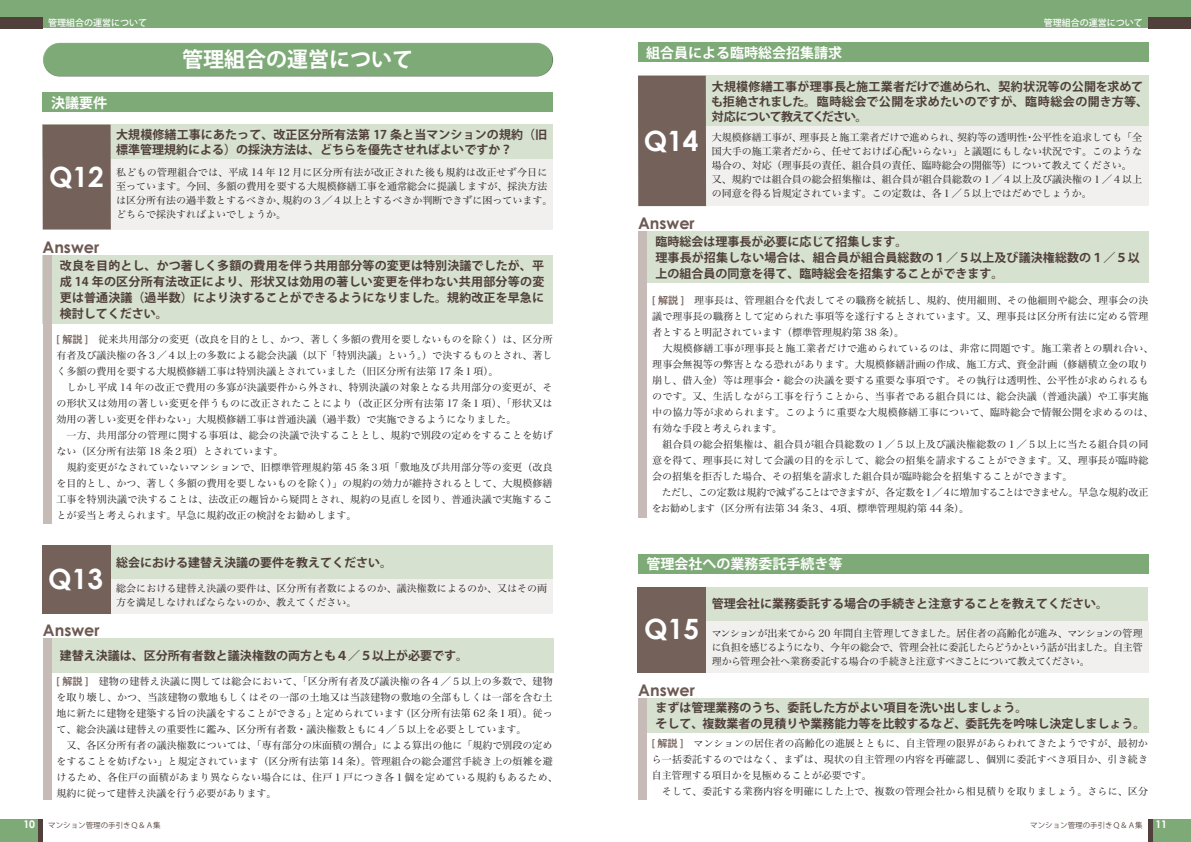
<style>
.page{position:relative;width:1191px;height:842px;background:#fff}
.page>*{position:absolute;margin:0;border:0;box-sizing:border-box;transform-origin:0 0}
._2設問見出し{font:700 28px "Century Gothic";color:#fff}
._1章タイトル{font:700 21px "Koz Go Pr 6 N";color:#fff}
.A_no{font:700 16px "Century Gothic";color:#6d5952}
._１章小見出し{font:700 14px "Koz Go Pr 6 N";color:#fff}
._3回答見出し{font:700 12px/16px "Koz Go Pr 6 N";color:#503f3a;text-align:justify}
._2設問見出し-2{font:700 12px/15px "Koz Go Pr 6 N";color:#503f3a}
._4解説{font:10px/16px "Hira Min Pro N W3";letter-spacing:.01em;color:#231f20;text-align:justify}
._2設問詳細{font:10px/14px "Hira Min Pro N W3";color:#231f20}
._4解説-2{font:10px/16px "Hira Min Pro N W3";letter-spacing:-.045em;color:#231f20}
.t1{font:500 9px "Koz Go Pr 6 N";color:#fff}
.t2{font:7.5px "Koz Go Pr 6 N";color:#503f3a}
.s1{font-family:"Koz Go Pr 6 N";font-weight:700;color:#7a6761}
.s2{font-family:"Century Gothic";font-weight:700;font-size:10.5px;color:#fff}
</style>
<div class="page">
<div style="left:0;top:0;width:595px;height:28px;background:#7eaa77"></div>
<div style="left:0;top:17px;width:43px;height:11px;background:#503f3a"></div>
<div style="left:0;top:819px;width:43px;height:23px;background:#7eaa77"></div>
<div style="left:595px;top:0;width:596px;height:28px;background:#7eaa77"></div>
<div style="left:1148px;top:17px;width:43px;height:11px;background:#503f3a"></div>
<div style="left:1148px;top:819px;width:43px;height:23px;background:#7eaa77"></div>
<div style="left:43px;top:92px;width:510px;height:20px;background:#7eaa77"></div>
<div style="left:42px;top:255px;width:511px;height:68px;background:#d6e1d0"></div>
<div style="left:43px;top:125px;width:510px;height:34px;background:#d6e1d0"></div>
<div style="left:43px;top:159px;width:510px;height:70px;background:#f1f0ee"></div>
<div style="left:43px;top:125px;width:68px;height:104px;background:#73615a"></div>
<div style="left:43px;top:255px;width:8px;height:269px;background:#c6bbb7"></div>
<div style="left:43px;top:545px;width:510px;height:34px;background:#d6e1d0"></div>
<div style="left:43px;top:579px;width:510px;height:34px;background:#f1f0ee"></div>
<div style="left:43px;top:545px;width:68px;height:68px;background:#73615a"></div>
<div style="left:43px;top:639px;width:510px;height:34px;background:#d6e1d0"></div>
<div style="left:43px;top:639px;width:8px;height:161px;background:#c6bbb7"></div>
<div style="left:638px;top:43px;width:510px;height:19px;background:#7eaa77"></div>
<div style="left:638px;top:76px;width:510px;height:51px;background:#d6e1d0"></div>
<div style="left:638px;top:127px;width:510px;height:79px;background:#f1f0ee"></div>
<div style="left:638px;top:76px;width:68px;height:130px;background:#73615a"></div>
<div style="left:638px;top:232px;width:510px;height:51px;background:#d6e1d0"></div>
<div style="left:638px;top:232px;width:9px;height:286px;background:#c6bbb7"></div>
<div style="left:638px;top:588px;width:510px;height:34px;background:#d6e1d0"></div>
<div style="left:638px;top:622px;width:510px;height:51px;background:#f1f0ee"></div>
<div style="left:638px;top:588px;width:68px;height:85px;background:#73615a"></div>
<div style="left:638px;top:698px;width:510px;height:34px;background:#d6e1d0"></div>
<div style="left:638px;top:698px;width:8px;height:102px;background:#c6bbb7"></div>
<div style="left:638px;top:554px;width:510px;height:20px;background:#7eaa77"></div>
<div style="left:38px;top:819px;width:5px;height:23px;background:#503f3a"></div>
<hr style="left:1148px;top:819px;width:4px;height:23px;background:#503f3a">
<div style="left:42px;top:41px;width:511px;height:26px;background:#fff;opacity:.75"></div>
<div style="left:42px;top:48px;width:512px;height:29px;background:#7eaa77"></div>
<p class="t1" style="left:48px;top:18px;width:100px">管理組合の運営について</p>
<p class="t1" style="left:1043px;top:18px;width:100px">管理組合の運営について</p>
<p class="_1章タイトル" style="left:182px;top:47px;width:233px">管理組合の運営について</p>
<p class="_１章小見出し" style="left:51px;top:95px;width:58px">決議要件</p>
<p class="_2設問見出し" style="left:49px;top:159px;width:56px">Q12</p>
<p class="_2設問見出し-2" style="left:116px;top:127px;width:432px">大規模修繕工事にあたって、改正区分所有法第 17 条と当マンションの規約（旧標準管理規約による）の採決方法は、どちらを優先させればよいですか？</p>
<p class="_2設問詳細" style="left:116px;top:165px;width:438px">私どもの管理組合では、平成 14 年 12 月に区分所有法が改正された後も規約は改正せず今日に至っています。今回、多額の費用を要する大規模修繕工事を通常総会に提議しますが、採決方法は区分所有法の過半数とするべきか、規約の３／４以上とするべきか判断できずに困っています。どちらで採決すればよいでしょうか。</p>
<p class="A_no" style="left:43px;top:237px;width:58px">Answer</p>
<p class="_3回答見出し" style="left:60px;top:258px;width:486px">改良を目的とし、かつ著しく多額の費用を伴う共用部分等の変更は特別決議でしたが、平成 14 年の区分所有法改正により、形状又は効用の著しい変更を伴わない共用部分等の変更は普通決議（過半数）により決することができるようになりました。規約改正を早急に検討してください。</p>
<p class="_4解説" style="left:56px;top:330px;width:498px"><span class="s1">[ 解説 ]</span>　従来共用部分の変更（改良を目的とし、かつ、著しく多額の費用を要しないものを除く）は、区分所有者及び議決権の各３／４以上の多数による総会決議（以下「特別決議」という。）で決するものとされ、著しく多額の費用を要する大規模修繕工事は特別決議とされていました（旧区分所有法第 17 条１項）。</p>
<p class="_4解説" style="left:56px;top:378px;width:497px">　しかし平成 14 年の改正で費用の多寡が決議要件から外され、特別決議の対象となる共用部分の変更が、その形状又は効用の著しい変更を伴うものに改正されたことにより（改正区分所有法第 17 条１項）、「形状又は効用の著しい変更を伴わない」大規模修繕工事は普通決議（過半数）で実施できるようになりました。</p>
<p class="_4解説" style="left:56px;top:426px;width:498px">　一方、共用部分の管理に関する事項は、総会の決議で決することとし、規約で別段の定めをすることを妨げない（区分所有法第 18 条２項）とされています。</p>
<p class="_4解説" style="left:56px;top:458px;width:498px">　規約変更がなされていないマンションで、旧標準管理規約第 45 条３項「敷地及び共用部分等の変更（改良を目的とし、かつ、著しく多額の費用を要しないものを除く）」の規約の効力が維持されるとして、大規模修繕工事を特別決議で決することは、法改正の趣旨から疑問とされ、規約の見直しを図り、普通決議で実施することが妥当と考えられます。早急に規約改正の検討をお勧めします。</p>
<p class="_2設問見出し" style="left:48px;top:561px;width:56px">Q13</p>
<p class="_2設問見出し-2" style="left:116px;top:555px;width:277px">総会における建替え決議の要件を教えてください。</p>
<p class="_2設問詳細" style="left:116px;top:580px;width:432px">総会における建替え決議の要件は、区分所有者数によるのか、議決権数によるのか、又はその両方を満足しなければならないのか、教えてください。</p>
<p class="A_no" style="left:43px;top:620px;width:58px">Answer</p>
<p class="_3回答見出し" style="left:60px;top:648px;width:409px">建替え決議は、区分所有者数と議決権数の両方とも４／５以上が必要です。</p>
<p class="_4解説" style="left:56px;top:672px;width:498px"><span class="s1">[ 解説 ]</span>　建物の建替え決議に関しては総会において、「区分所有者及び議決権の各４／５以上の多数で、建物を取り壊し、かつ、当該建物の敷地もしくはその一部の土地又は当該建物の敷地の全部もしくは一部を含む土地に新たに建物を建築する旨の決議をすることができる」と定められています（区分所有法第 62 条１項）。従って、総会決議は建替えの重要性に鑑み、区分所有者数・議決権数ともに４／５以上を必要としています。</p>
<p class="_4解説" style="left:56px;top:736px;width:503px;text-align:left">　又、各区分所有者の議決権数については、「専有部分の床面積の割合」による算出の他に「規約で別段の定めをすることを妨げない」と規定されています（区分所有法第 14 条）。管理組合の総会運営手続き上の煩雑を避けるため、各住戸の面積があまり異ならない場合には、住戸１戸につき各１個を定めている規約もあるため、規約に従って建替え決議を行う必要があります。</p>
<p class="_１章小見出し" style="left:646px;top:45px;width:197px">組合員による臨時総会招集請求</p>
<p class="_2設問見出し" style="left:643px;top:123px;width:56px">Q14</p>
<p class="_2設問見出し-2" style="left:711px;top:80px;width:438px">大規模修繕工事が理事長と施工業者だけで進められ、契約状況等の公開を求めても拒絶されました。臨時総会で公開を求めたいのですが、臨時総会の開き方等、対応について教えてください。</p>
<p class="_2設問詳細" style="left:711px;top:129px;width:432px;text-align:justify">大規模修繕工事が、理事長と施工業者だけで進められ、契約等の透明性・公平性を追求しても「全国大手の施工業者だから、任せておけば心配いらない」と議題にもしない状況です。このような場合の、対応（理事長の責任、組合員の責任、臨時総会の開催等）について教えてください。</p>
<p class="_2設問詳細" style="left:711px;top:171px;width:432px">又、規約では組合員の総会招集権は、組合員が組合員総数の１／４以上及び議決権の１／４以上の同意を得る旨規定されています。この定数は、各１／５以上ではだめでしょうか。</p>
<p class="A_no" style="left:638px;top:213px;width:58px">Answer</p>
<p class="_3回答見出し" style="left:655px;top:234px;width:253px">臨時総会は理事長が必要に応じて招集します。</p>
<p class="_3回答見出し" style="left:655px;top:250px;width:486px">理事長が招集しない場合は、組合員が組合員総数の１／５以上及び議決権総数の１／５以上の組合員の同意を得て、臨時総会を招集することができます。</p>
<p class="_4解説" style="left:652px;top:292px;width:498px"><span class="s1">[ 解説 ]　</span>理事長は、管理組合を代表してその職務を統括し、規約、使用細則、その他細則や総会、理事会の決議で理事長の職務として定められた事項等を遂行するとされています。又、理事長は区分所有法に定める管理者とすると明記されています（標準管理規約第 38 条）。</p>
<p class="_4解説" style="left:652px;top:340px;width:503px;text-align:left">　大規模修繕工事が理事長と施工業者だけで進められているのは、非常に問題です。施工業者との馴れ合い、理事会無視等の弊害となる恐れがあります。大規模修繕計画の作成、施工方式、資金計画（修繕積立金の取り崩し、借入金）等は理事会・総会の決議を要する重要な事項です。その執行は透明性、公平性が求められるものです。又、生活しながら工事を行うことから、当事者である組合員には、総会決議（普通決議）や工事実施中の協力等が求められます。このように重要な大規模修繕工事について、臨時総会で情報公開を求めるのは、有効な手段と考えられます。</p>
<p class="_4解説" style="left:652px;top:436px;width:498px">　組合員の総会招集権は、組合員が組合員総数の１／５以上及び議決権総数の１／５以上に当たる組合員の同意を得て、理事長に対して会議の目的を示して、総会の招集を請求することができます。又、理事長が臨時総会の招集を拒否した場合、その招集を請求した組合員が臨時総会を招集することができます。</p>
<p class="_4解説-2" style="left:651px;top:484px;width:498px">　ただし、この定数は規約で減ずることはできますが、各定数を１／４に増加することはできません。早急な規約改正をお勧めします（区分所有法第 34 条３、４項、標準管理規約第 44 条）。</p>
<p class="_１章小見出し" style="left:646px;top:556px;width:197px">管理会社への業務委託手続き等</p>
<p class="_2設問見出し-2" style="left:712px;top:597px;width:398px">管理会社に業務委託する場合の手続きと注意することを教えてください。</p>
<p class="_2設問詳細" style="left:711px;top:625px;width:433px;text-align:justify">マンションが出来てから 20 年間自主管理してきました。居住者の高齢化が進み、マンションの管理に負担を感じるようになり、今年の総会で、管理会社に委託したらどうかという話が出ました。自主管理から管理会社へ業務委託する場合の手続きと注意すべきことについて教えてください。</p>
<p class="_3回答見出し" style="left:655px;top:700px;width:373px">まずは管理業務のうち、委託した方がよい項目を洗い出しましょう。</p>
<p class="_3回答見出し" style="left:655px;top:716px;width:491px">そして、複数業者の見積りや業務能力等を比較するなど、委託先を吟味し決定しましょう。</p>
<p class="_2設問見出し" style="left:644px;top:612px;width:56px">Q15</p>
<p class="A_no" style="left:638px;top:680px;width:58px">Answer</p>
<p class="_4解説" style="left:651px;top:734px;width:498px"><span class="s1">[ 解説 ]　</span>マンションの居住者の高齢化の進展とともに、自主管理の限界があらわれてきたようですが、最初から一括委託するのではなく、まずは、現状の自主管理の内容を再確認し、個別に委託すべき項目か、引き続き自主管理する項目かを見極めることが必要です。</p>
<p class="_4解説" style="left:651px;top:782px;width:498px">　そして、委託する業務内容を明確にした上で、複数の管理会社から相見積りを取りましょう。さらに、区分</p>
<p class="t2" style="left:23px;top:821px;width:139px"><span class="s2">10</span> マンション管理の手引きＱ＆Ａ集</p>
<p class="t2" style="left:1030px;top:821px;width:138px">マンション管理の手引きＱ＆Ａ集 <span class="s2">11</span></p>
</div>
